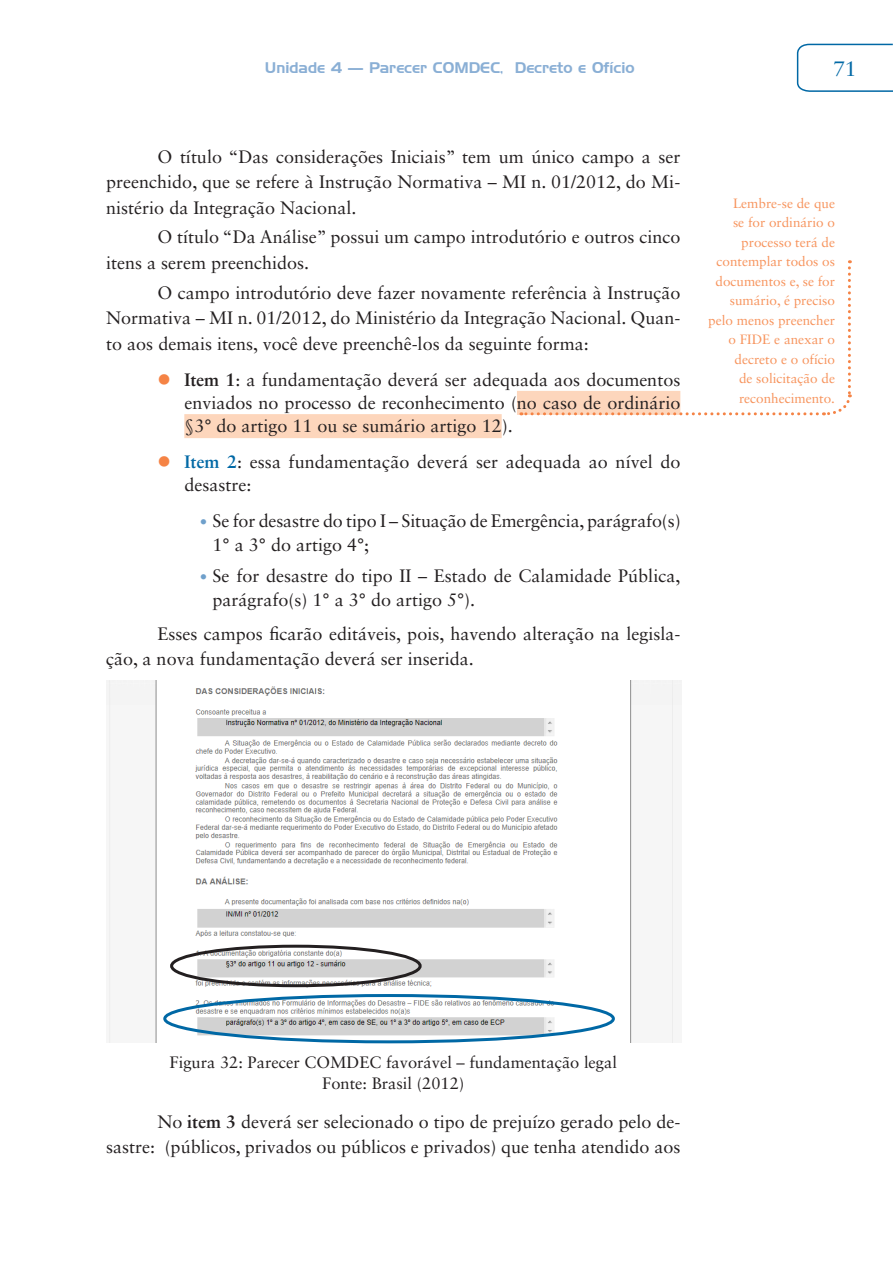
<style>
.page{position:relative;width:893px;height:1263px;background:#fff}
.page>*{position:absolute;margin:0;border:0;box-sizing:border-box;transform-origin:0 0}
.t1{font:21px "Sabon LT Std";color:#0068a5}
.Corpo_Texto{font:18px/25.5px "Sabon LT Std";color:#231f20}
.Legenda{font:16.5px/21px "Sabon LT Std";color:#231f20;text-align:center}
.t2{font:15px "Handel Gothic BT";color:#8aafd5}
.Link_Esquerdo{font:13.5px/19.5px "Sabon LT Std";color:#f7945d;text-align:right}
.s1{color:#f58345}
.s2{font-weight:700}
.s3{font-weight:700;color:#0068a5}
.s4{font-size:15px;color:#6fa0cb}
</style>
<div class="page">
<svg style="left:796px;top:43px;width:97px;height:49px"></svg>
<div style="left:517px;top:391px;width:163px;height:24px;background:#fdd6bc"></div>
<div style="left:184px;top:414px;width:318px;height:24px;background:#fdd6bc"></div>
<img style="left:106px;top:680px;width:576px;height:363px">
<div style="left:170px;top:945px;width:252px;height:42px;border:3px solid #231f20;border-radius:50%"></div>
<div style="left:163px;top:994px;width:452px;height:49px;border:3px solid #0068a5;border-radius:50%"></div>
<svg style="left:823px;top:260px;width:29px;height:156px"></svg>
<svg style="left:521px;top:412px;width:296px;height:3px"></svg>
<p class="t2" style="left:265px;top:59px;width:371px">Unidade 4 — Parecer COMDEC, Decreto e Ofício</p>
<p class="t1" style="left:833px;top:56px;width:25px">71</p>
<p class="Corpo_Texto" style="left:106px;top:143px;width:576px;text-align:justify;text-indent:51px">O título “Das considerações Iniciais” tem um único campo a ser preenchido, que se refere à Instrução Normativa – MI n. 01/2012, do Mi&shy;nistério da Integração Nacional.</p>
<p class="Corpo_Texto" style="left:106px;top:224px;width:576px;text-indent:51px">O título “Da Análise” possui um campo introdutório e outros cinco itens a serem preenchidos.</p>
<p class="Corpo_Texto" style="left:106px;top:279px;width:576px;text-align:justify;text-indent:51px">O campo introdutório deve fazer novamente referência à Instrução Normativa – MI n. 01/2012, do Ministério da Integração Nacional. Quan&shy;to aos demais itens, você deve preenchê-los da seguinte forma:</p>
<p class="Corpo_Texto" style="left:184px;top:368px;width:498px;line-height:23.2px;text-align:justify;text-indent:-27px"><span class="s1">●</span> <span class="s2">Item 1</span>: a fundamentação deverá ser adequada aos documentos enviados no processo de reconhecimento (no caso de ordinário §3° do artigo 11 ou se sumário artigo 12).</p>
<p class="Corpo_Texto" style="left:184px;top:450px;width:498px;line-height:23.2px;text-indent:-27px"><span class="s1">●</span> <span class="s3">Item 2</span>: essa fundamentação deverá ser adequada ao nível do desastre:</p>
<p class="Corpo_Texto" style="left:213px;top:509px;width:470px;line-height:23.2px;text-indent:-13px"><span class="s4">•</span> Se for desastre do tipo I – Situação de Emergência, parágrafo(s)<br>1° a 3° do artigo 4°;</p>
<p class="Corpo_Texto" style="left:213px;top:564px;width:469px;line-height:23.2px;text-indent:-13px"><span class="s4">•</span> Se for desastre do tipo II – Estado de Calamidade Pública, parágrafo(s) 1° a 3° do artigo 5°).</p>
<p class="Corpo_Texto" style="left:106px;top:620px;width:576px;text-indent:51px">Esses campos ficarão editáveis, pois, havendo alteração na legisla&shy;ção, a nova fundamentação deverá ser inserida.</p>
<p class="Link_Esquerdo" style="left:708px;top:193px;width:128px">Lembre-se de que<br>se for ordinário o processo terá de contemplar todos os documentos e, se for sumário, é preciso pelo menos preencher o FIDE e anexar o decreto e o ofício<br>de solicitação de reconhecimento.</p>
<p class="Legenda" style="left:170px;top:1052px;width:449px">Figura 32: Parecer COMDEC favorável – fundamentação legal<br>Fonte: Brasil (2012)</p>
<p class="Corpo_Texto" style="left:106px;top:1108px;width:576px;text-align:right">No <span class="s2">item 3</span> deverá ser selecionado o tipo de prejuízo gerado pelo de&shy;sastre: (públicos, privados ou públicos e privados) que tenha atendido aos</p>
</div>
